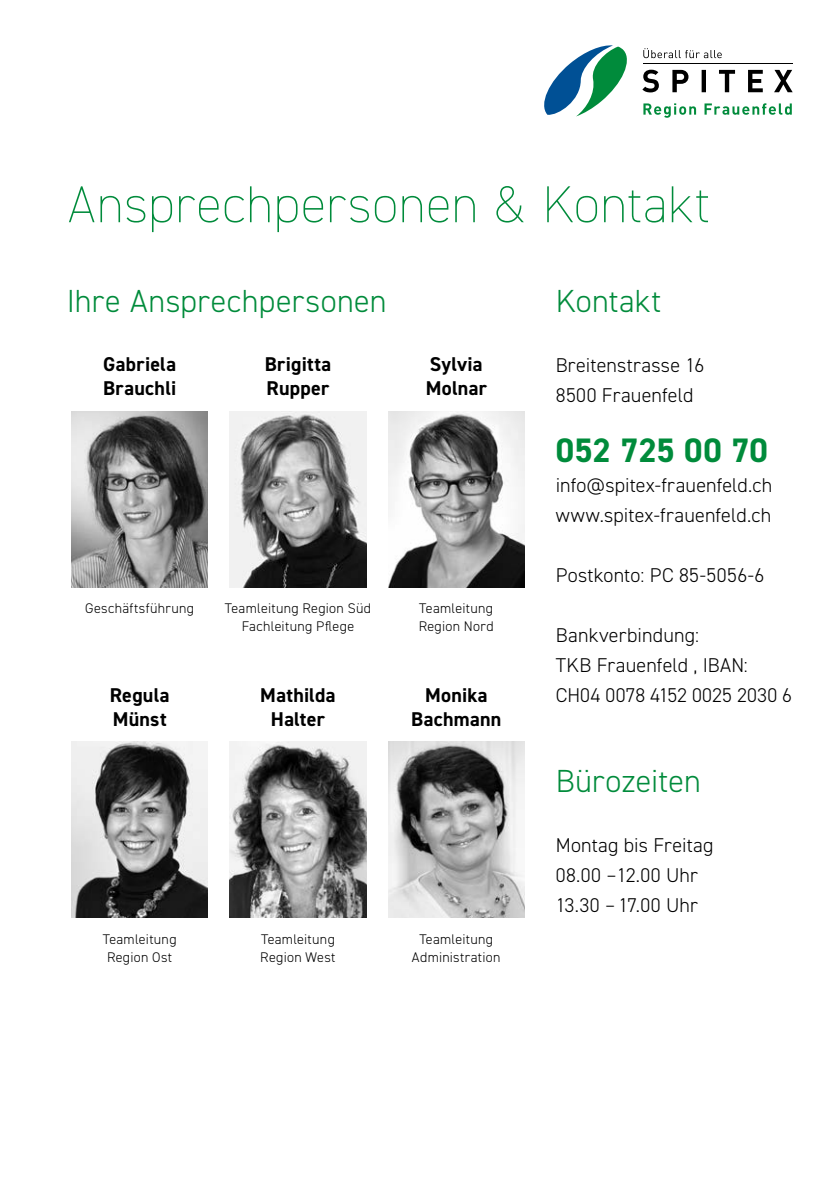
<style>
.page{position:relative;width:840px;height:1191px;background:#fff}
.page>*{position:absolute;margin:0;border:0;box-sizing:border-box;transform-origin:0 0}
.t1{font:200 52px "DIN2014";letter-spacing:.01em;color:#008b3b}
.t2{font:700 34px "DIN2014";color:#008b3b}
.t3{font:300 32px "DIN2014";letter-spacing:.01em;color:#008b3b}
.t4{font:300 20px/30px "DIN2014";letter-spacing:.005em;color:#000}
.t5{font:700 20px/24px "DIN2014";letter-spacing:.015em;color:#000}
.t6{font:300 14px/18px "DIN2014";letter-spacing:.02em;color:#000;text-align:center}
</style>
<div class="page">
<svg style="left:544px;top:45px;width:83px;height:71px"></svg>
<svg style="left:642px;top:70px;width:150px;height:22px"></svg>
<hr style="left:643px;top:64px;width:149px;height:1px;background:#000">
<svg style="left:643px;top:48px;width:78px;height:10px"></svg>
<svg style="left:643px;top:103px;width:148px;height:15px"></svg>
<img style="left:71px;top:411px;width:137px;height:176px">
<img style="left:230px;top:411px;width:136px;height:176px">
<img style="left:388px;top:411px;width:136px;height:176px">
<img style="left:71px;top:742px;width:137px;height:175px">
<img style="left:230px;top:742px;width:136px;height:175px">
<img style="left:388px;top:742px;width:136px;height:175px">
<h1 class="t1" style="left:68px;top:173px;width:643px">Ansprechpersonen &amp; Kontakt</h1>
<h3 class="t3" style="left:67px;top:282px;width:321px">Ihre Ansprechpersonen</h3>
<h3 class="t3" style="left:555px;top:282px;width:107px">Kontakt</h3>
<p class="t5" style="left:103px;top:352px;width:75px">Gabriela<br>Brauchli</p>
<p class="t5" style="left:264px;top:352px;width:68px">Brigitta<br>Rupper</p>
<p class="t5" style="left:425px;top:352px;width:63px">Sylvia<br>Molnar</p>
<p class="t6" style="left:85px;top:599px;width:110px">Geschäftsführung</p>
<p class="t6" style="left:225px;top:599px;width:148px">Teamleitung Region Süd<br>Fachleitung Pflege</p>
<p class="t6" style="left:418px;top:599px;width:77px;text-align:left">Teamleitung<br>Region Nord</p>
<p class="t5" style="left:110px;top:682px;width:61px">Regula<br>Münst</p>
<p class="t5" style="left:260px;top:682px;width:77px;text-align:center">Mathilda<br>Halter</p>
<p class="t5" style="left:411px;top:682px;width:92px;text-align:center">Monika<br>Bachmann</p>
<p class="t6" style="left:103px;top:929px;width:75px">Teamleitung<br>Region Ost</p>
<p class="t6" style="left:260px;top:929px;width:77px;text-align:left">Teamleitung<br>Region West</p>
<p class="t6" style="left:412px;top:929px;width:90px">Teamleitung<br>Administration</p>
<p class="t4" style="left:555px;top:350px;width:150px">Breitenstrasse 16<br>8500 Frauenfeld</p>
<h2 class="t2" style="left:555px;top:428px;width:213px">052 725 00 70</h2>
<p class="t4" style="left:555px;top:470px;width:218px">info@spitex-frauenfeld.ch www.spitex-frauenfeld.ch</p>
<p class="t4" style="left:555px;top:560px;width:210px">Postkonto: PC 85-5056-6</p>
<p class="t4" style="left:555px;top:620px;width:238px">Bankverbindung:<br>TKB Frauenfeld , IBAN:<br>CH04 0078 4152 0025 2030 6</p>
<h3 class="t3" style="left:555px;top:762px;width:147px">Bürozeiten</h3>
<p class="t4" style="left:555px;top:830px;width:159px">Montag bis Freitag<br>08.00 –12.00 Uhr<br>13.30 – 17.00 Uhr</p>
</div>
